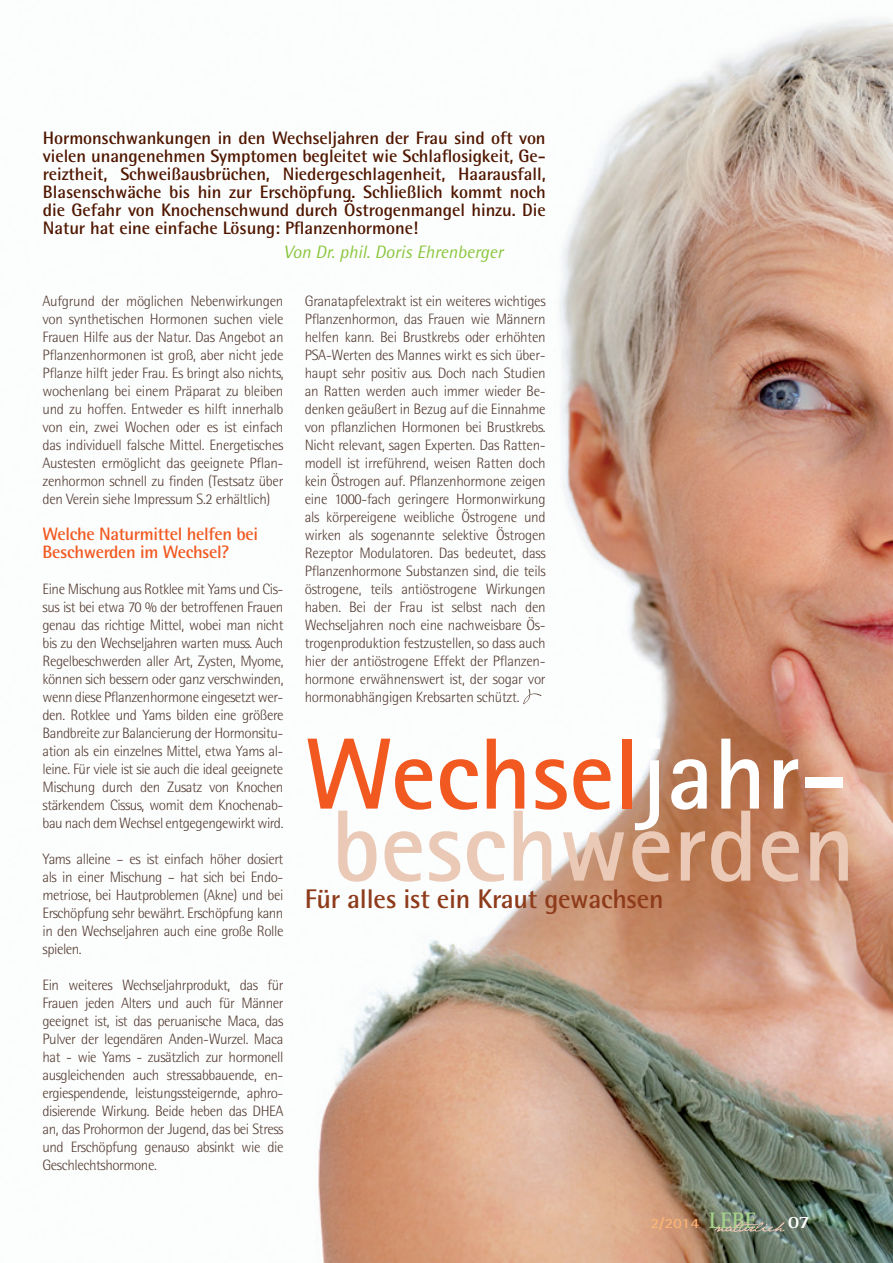
<style>
.page{position:relative;width:893px;height:1263px;background:#fff}
.page>*{position:absolute;margin:0;border:0;box-sizing:border-box;transform-origin:0 0}
.t1{font:700 101.4px/72px "AT Rotis Sans Serif";color:#eacab7}
.t2{font:700 27px "AT Rotis Semi Sans";letter-spacing:-.01em;color:#8e3b1b}
.t3{font:700 18px/18px "AT Rotis Semi Sans";letter-spacing:-.005em;color:#501600;text-align:justify}
.t4{font:700 18px/18px "AT Rotis Semi Sans";letter-spacing:-.02em;color:#f15921}
.t5{font:italic 18px "AT Rotis Semi Sans";color:#8bc63e}
.t6{font:700 17.85px "AT Rotis Serif";color:#fff;scale:1.18 1}
.t7{font:300 15px/18px "AT Rotis Semi Sans";letter-spacing:-.03em;color:#563d34;text-align:justify}
.t8{font:700 14.1px "AT Rotis Sans Serif";color:#fab377;scale:1.18 1}
.s1{color:#f15921}
.s2{color:#fff}
.s3{font-family:"AT Rotis Serif";font-size:23.1px;color:#a5d28a}
</style>
<div class="page">
<img style="left:315px;top:18px;width:578px;height:1245px">
<svg style="left:714px;top:1220px;width:71px;height:12px"></svg>
<svg style="left:523px;top:689px;width:19px;height:15px"></svg>
<p class="t3" style="left:43px;top:131px;width:504px">Hormonschwankungen in den Wechseljahren der Frau sind oft von vielen unangenehmen Symptomen begleitet wie Schlaflosigkeit, Ge&shy;reiztheit, Schweißausbrüchen, Niedergeschlagenheit, Haarausfall, Blasenschwäche bis hin zur Erschöpfung. Schließlich kommt noch die Gefahr von Knochenschwund durch Östrogenmangel hinzu. Die Natur hat eine einfache Lösung: Pflanzenhormone!</p>
<p class="t5" style="left:284px;top:246px;width:221px">Von Dr. phil. Doris Ehrenberger</p>
<p class="t7" style="left:43px;top:293px;width:242px">Aufgrund der möglichen Nebenwirkungen von synthetischen Hormonen suchen viele Frauen Hilfe aus der Natur. Das Angebot an Pflanzenhormonen ist groß, aber nicht jede Pflanze hilft jeder Frau. Es bringt also nichts, wochenlang bei einem Präparat zu bleiben und zu hoffen. Entweder es hilft innerhalb von ein, zwei Wochen oder es ist einfach das individuell falsche Mittel. Energetisches Austesten ermöglicht das geeignete Pflan&shy;zenhormon schnell zu finden (Testsatz über den Verein siehe Impressum S.2 erhältlich)</p>
<p class="t4" style="left:43px;top:527px;width:217px">Welche Naturmittel helfen bei<br>Beschwerden im Wechsel?</p>
<p class="t7" style="left:43px;top:581px;width:242px">Eine Mischung aus Rotklee mit Yams und Cis&shy;sus ist bei etwa 70 % der betroffenen Frauen genau das richtige Mittel, wobei man nicht bis zu den Wechseljahren warten muss. Auch Regelbeschwerden aller Art, Zysten, Myome, können sich bessern oder ganz verschwinden, wenn diese Pflanzenhormone eingesetzt wer&shy;den. Rotklee und Yams bilden eine größere Bandbreite zur Balancierung der Hormonsitu&shy;ation als ein einzelnes Mittel, etwa Yams al&shy;leine. Für viele ist sie auch die ideal geeignete Mischung durch den Zusatz von Knochen stärkendem Cissus, womit dem Knochenab&shy;bau nach dem Wechsel entgegengewirkt wird.</p>
<p class="t7" style="left:43px;top:851px;width:242px">Yams alleine – es ist einfach höher dosiert als in einer Mischung – hat sich bei Endo&shy;metriose, bei Hautproblemen (Akne) und bei Erschöpfung sehr bewährt. Erschöpfung kann in den Wechseljahren auch eine große Rolle spielen.</p>
<p class="t7" style="left:43px;top:977px;width:242px">Ein weiteres Wechseljahrprodukt, das für Frauen jeden Alters und auch für Männer geeignet ist, ist das peruanische Maca, das Pulver der legendären Anden-Wurzel. Maca hat - wie Yams - zusätzlich zur hormonell ausgleichenden auch stressabbauende, en&shy;ergiespendende, leistungssteigernde, aphro&shy;disierende Wirkung. Beide heben das DHEA an, das Prohormon der Jugend, das bei Stress und Erschöpfung genauso absinkt wie die Geschlechtshormone.</p>
<p class="t7" style="left:305px;top:293px;width:242px">Granatapfelextrakt ist ein weiteres wichtiges Pflanzenhormon, das Frauen wie Männern helfen kann. Bei Brustkrebs oder erhöhten PSA-Werten des Mannes wirkt es sich über&shy;haupt sehr positiv aus. Doch nach Studien an Ratten werden auch immer wieder Be&shy;denken geäußert in Bezug auf die Einnahme von pflanzlichen Hormonen bei Brustkrebs.<br>Nicht relevant, sagen Experten. Das Ratten&shy;modell ist irreführend, weisen Ratten doch kein Östrogen auf. Pflanzenhormone zeigen eine 1000-fach geringere Hormonwirkung als körpereigene weibliche Östrogene und wirken als sogenannte selektive Östrogen Rezeptor Modulatoren. Das bedeutet, dass Pflanzenhormone Substanzen sind, die teils östrogene, teils antiöstrogene Wirkungen haben. Bei der Frau ist selbst nach den Wechseljahren noch eine nachweisbare Ös&shy;trogenproduktion festzustellen, so dass auch hier der antiöstrogene Effekt der Pflanzen&shy;hormone erwähnenswert ist, der sogar vor hormonabhängigen Krebsarten schützt.</p>
<h1 class="t1" style="left:305px;top:745px;width:552px"><span class="s1">Wechsel</span><span class="s2">jahr&shy;</span>beschwerden</h1>
<h2 class="t2" style="left:305px;top:889px;width:360px">Für alles ist ein Kraut gewachsen</h2>
<p class="t8" style="left:650px;top:1217px;width:91px">2/2014 <span class="s3">LEBE</span></p>
<p class="t6" style="left:788px;top:1211px;width:20px">07</p>
</div>
